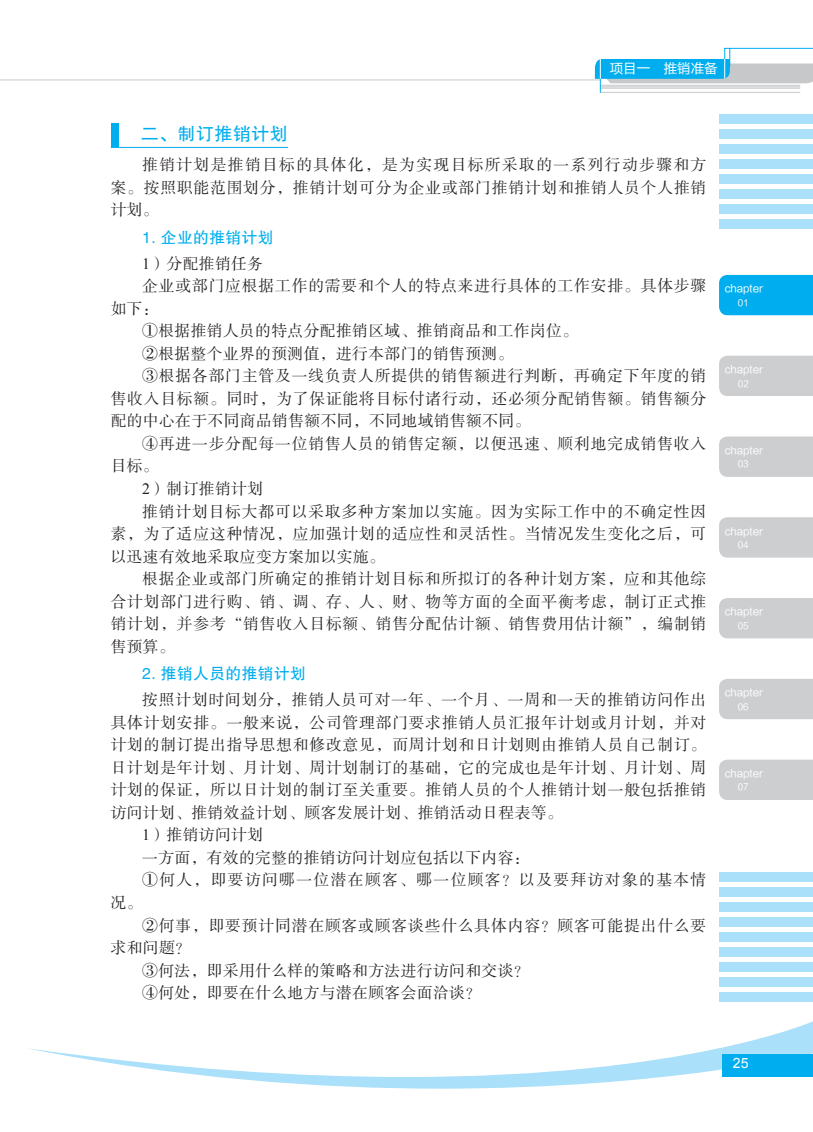
<style>
.page{position:relative;width:813px;height:1132px;background:#fff}
.page>*{position:absolute;margin:0;border:0;box-sizing:border-box;transform-origin:0 0}
.t1{font:18px "FZHTK GBK1 0";letter-spacing:.025em;color:#00aeef}
.t2{font:15.75px/22.5px "FZSSK GBK1 0";letter-spacing:.05em;color:#231f20;text-align:justify}
.t3{font:15.75px "FZSSK GBK1 0";letter-spacing:.025em;color:#231f20}
.t4{font:15.75px "FZSSK GBK1 0";letter-spacing:.085em;color:#231f20}
.t5{font:15.75px "FZHTK GBK1 0";letter-spacing:.025em;color:#00aeef}
.t6{font:14.1px "Arial";color:#fff}
.t7{font:13.5px "FZLTHK GBK1 0";color:#fff}
.t8{font:10.5px "FZLTHK GBK1 0";color:#fff}
.t9{font:9px "FZLTHK GBK1 0";color:#fff}
.s1{font-family:"Times New Roman"}
</style>
<div class="page">
<svg style="left:28px;top:1022px;width:784px;height:66px"></svg>
<div style="left:721px;top:1053px;width:91px;height:23px;background:#00aeef"></div>
<div style="left:718px;top:872px;width:94px;height:9px;background:#aae0f9"></div>
<div style="left:718px;top:887px;width:94px;height:9px;background:#aae0f9"></div>
<div style="left:718px;top:902px;width:94px;height:9px;background:#aae0f9"></div>
<div style="left:718px;top:917px;width:94px;height:9px;background:#aae0f9"></div>
<div style="left:718px;top:932px;width:94px;height:9px;background:#aae0f9"></div>
<div style="left:718px;top:947px;width:94px;height:9px;background:#aae0f9"></div>
<div style="left:718px;top:962px;width:94px;height:9px;background:#aae0f9"></div>
<div style="left:718px;top:977px;width:94px;height:9px;background:#aae0f9"></div>
<div style="left:718px;top:992px;width:94px;height:9px;background:#aae0f9"></div>
<div style="left:718px;top:114px;width:94px;height:10px;background:#aae0f9"></div>
<div style="left:718px;top:129px;width:94px;height:10px;background:#aae0f9"></div>
<div style="left:718px;top:144px;width:94px;height:10px;background:#aae0f9"></div>
<div style="left:718px;top:159px;width:94px;height:10px;background:#aae0f9"></div>
<div style="left:718px;top:174px;width:94px;height:10px;background:#aae0f9"></div>
<div style="left:718px;top:189px;width:94px;height:10px;background:#aae0f9"></div>
<div style="left:718px;top:204px;width:94px;height:10px;background:#aae0f9"></div>
<div style="left:718px;top:219px;width:94px;height:10px;background:#aae0f9"></div>
<div style="left:719px;top:275px;width:93px;height:40px;background:#00aeef"></div>
<div style="left:719px;top:355px;width:93px;height:41px;background:#cdced0"></div>
<div style="left:719px;top:436px;width:93px;height:40px;background:#cdced0"></div>
<div style="left:719px;top:517px;width:93px;height:40px;background:#cdced0"></div>
<div style="left:719px;top:598px;width:93px;height:40px;background:#cdced0"></div>
<div style="left:719px;top:679px;width:93px;height:40px;background:#cdced0"></div>
<div style="left:719px;top:759px;width:93px;height:40px;background:#cdced0"></div>
<hr style="left:13px;top:79px;width:586px;height:1px;background:#231f20">
<hr style="left:600px;top:85px;width:199px;height:1px;background:#c7c8ca">
<hr style="left:600px;top:86px;width:199px;height:1px;background:#c7c8ca">
<hr style="left:600px;top:88px;width:199px;height:1px;background:#c7c8ca">
<hr style="left:600px;top:92px;width:199px;height:1px;background:#c7c8ca">
<hr style="left:599px;top:60px;width:1px;height:33px;background:#00aeef">
<svg style="left:594px;top:48px;width:218px;height:35px"></svg>
<svg style="left:0;top:79px;width:13px;height:1px"></svg>
<hr style="left:111px;top:147px;width:177px;height:1px;background:#00aeef">
<div style="left:111px;top:123px;width:7px;height:24px;background:#00aeef"></div>
<p class="t7" style="left:609px;top:61px;width:109px">项目一　推销准备</p>
<p class="t1" style="left:141px;top:124px;width:149px">二、制订推销计划</p>
<p class="t2" style="left:111px;top:154px;width:597px;text-indent:32px">推销计划是推销目标的具体化，是为实现目标所采取的一系列行动步骤和方案。按照职能范围划分，推销计划可分为企业或部门推销计划和推销人员个人推销计划。</p>
<p class="t5" style="left:142px;top:228px;width:133px">1. 企业的推销计划</p>
<p class="t2" style="left:142px;top:253px;width:122px"><span class="s1">1</span>）分配推销任务</p>
<p class="t2" style="left:142px;top:275px;width:565px">企业或部门应根据工作的需要和个人的特点来进行具体的工作安排。具体步骤</p>
<p class="t2" style="left:111px;top:298px;width:50px">如下：</p>
<p class="t3" style="left:142px;top:322px;width:437px">①根据推销人员的特点分配推销区域、推销商品和工作岗位。</p>
<p class="t3" style="left:142px;top:345px;width:372px">②根据整个业界的预测值，进行本部门的销售预测。</p>
<p class="t2" style="left:142px;top:365px;width:565px">③根据各部门主管及一线负责人所提供的销售额进行判断，再确定下年度的销</p>
<p class="t2" style="left:111px;top:388px;width:597px">售收入目标额。同时，为了保证能将目标付诸行动，还必须分配销售额。销售额分</p>
<p class="t3" style="left:111px;top:412px;width:421px">配的中心在于不同商品销售额不同，不同地域销售额不同。</p>
<p class="t2" style="left:142px;top:433px;width:565px">④再进一步分配每一位销售人员的销售定额，以便迅速、顺利地完成销售收入</p>
<p class="t2" style="left:111px;top:455px;width:50px">目标。</p>
<p class="t2" style="left:142px;top:478px;width:122px"><span class="s1">2</span>）制订推销计划</p>
<p class="t2" style="left:142px;top:500px;width:565px">推销计划目标大都可以采取多种方案加以实施。因为实际工作中的不确定性因</p>
<p class="t2" style="left:111px;top:523px;width:597px">素，为了适应这种情况，应加强计划的适应性和灵活性。当情况发生变化之后，可</p>
<p class="t3" style="left:111px;top:548px;width:276px">以迅速有效地采取应变方案加以实施。</p>
<p class="t2" style="left:142px;top:568px;width:565px">根据企业或部门所确定的推销计划目标和所拟订的各种计划方案，应和其他综</p>
<p class="t2" style="left:111px;top:590px;width:597px">合计划部门进行购、销、调、存、人、财、物等方面的全面平衡考虑，制订正式推</p>
<p class="t2" style="left:111px;top:613px;width:597px">销计划，并参考“销售收入目标额、销售分配估计额、销售费用估计额”，编制销</p>
<p class="t2" style="left:111px;top:635px;width:66px">售预算。</p>
<p class="t5" style="left:142px;top:665px;width:165px">2. 推销人员的推销计划</p>
<p class="t2" style="left:142px;top:689px;width:565px">按照计划时间划分，推销人员可对一年、一个月、一周和一天的推销访问作出</p>
<p class="t2" style="left:111px;top:711px;width:597px">具体计划安排。一般来说，公司管理部门要求推销人员汇报年计划或月计划，并对</p>
<p class="t2" style="left:111px;top:734px;width:597px">计划的制订提出指导思想和修改意见，而周计划和日计划则由推销人员自己制订。</p>
<p class="t2" style="left:111px;top:756px;width:597px">日计划是年计划、月计划、周计划制订的基础，它的完成也是年计划、月计划、周</p>
<p class="t2" style="left:111px;top:779px;width:597px">计划的保证，所以日计划的制订至关重要。推销人员的个人推销计划一般包括推销</p>
<p class="t3" style="left:111px;top:804px;width:453px">访问计划、推销效益计划、顾客发展计划、推销活动日程表等。</p>
<p class="t2" style="left:142px;top:824px;width:122px"><span class="s1">1</span>）推销访问计划</p>
<p class="t3" style="left:142px;top:849px;width:389px">一方面，有效的完整的推销访问计划应包括以下内容：</p>
<p class="t4" style="left:142px;top:871px;width:565px">①何人，即要访问哪一位潜在顾客、哪一位顾客？以及要拜访对象的基本情</p>
<p class="t2" style="left:111px;top:891px;width:33px">况。</p>
<p class="t2" style="left:142px;top:914px;width:565px">②何事，即要预计同潜在顾客或顾客谈些什么具体内容？顾客可能提出什么要</p>
<p class="t2" style="left:111px;top:936px;width:82px">求和问题？</p>
<p class="t3" style="left:142px;top:961px;width:389px">③何法，即采用什么样的策略和方法进行访问和交谈？</p>
<p class="t3" style="left:142px;top:984px;width:340px">④何处，即要在什么地方与潜在顾客会面洽谈？</p>
<p class="t8" style="left:724px;top:283px;width:40px">chapter</p>
<p class="t9" style="left:737px;top:297px;width:12px">01</p>
<p class="t8" style="left:724px;top:363px;width:40px">chapter</p>
<p class="t9" style="left:737px;top:378px;width:12px">02</p>
<p class="t8" style="left:724px;top:444px;width:40px">chapter</p>
<p class="t9" style="left:737px;top:459px;width:12px">03</p>
<p class="t8" style="left:724px;top:525px;width:40px">chapter</p>
<p class="t9" style="left:737px;top:540px;width:12px">04</p>
<p class="t8" style="left:724px;top:605px;width:40px">chapter</p>
<p class="t9" style="left:737px;top:620px;width:12px">05</p>
<p class="t8" style="left:724px;top:686px;width:40px">chapter</p>
<p class="t9" style="left:737px;top:701px;width:12px">06</p>
<p class="t8" style="left:724px;top:767px;width:40px">chapter</p>
<p class="t9" style="left:737px;top:782px;width:12px">07</p>
<p class="t6" style="left:732px;top:1053px;width:17px">25</p>
</div>
